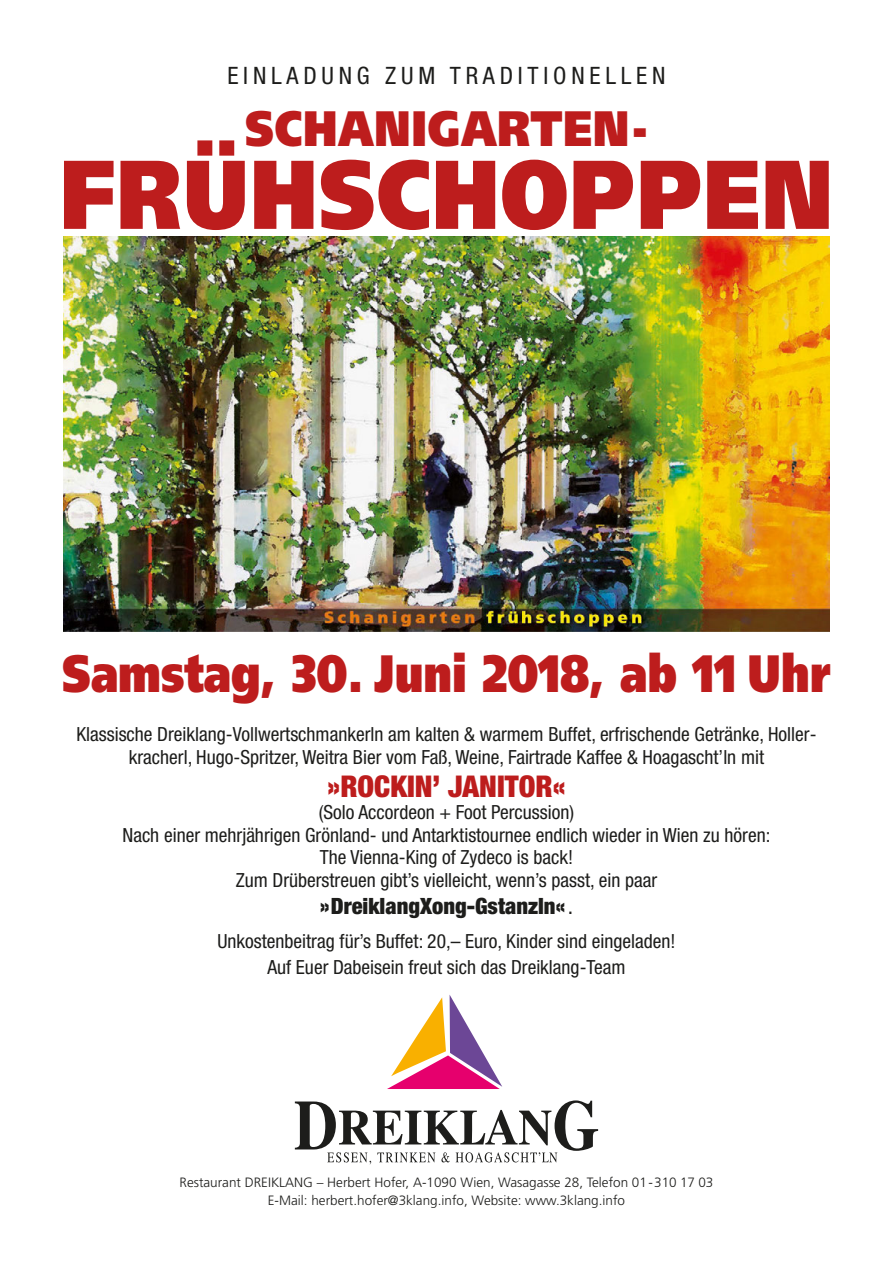
<style>
.page{position:relative;width:893px;height:1263px;background:#fff}
.page>*{position:absolute;margin:0;border:0;box-sizing:border-box;transform-origin:0 0}
.t1{font:900 97.5px "Frutiger";letter-spacing:.015em;color:#bd1d1d;scale:.85 1}
.t2{font:900 52.5px "Frutiger";color:#bd1d1d;scale:.8 1}
.t3{font:900 49.65px "Frutiger";letter-spacing:.02em;color:#bd1d1d;scale:.85 1}
.t4{font:900 condensed 30px "Helvetica Neue";color:#bd1d1d}
.t5{font:condensed 24px "Helvetica Neue";letter-spacing:.2em;color:#1d1d1b}
.t6{font:900 condensed 22.5px "Helvetica Neue";color:#1d1d1b}
.t7{font:condensed 19.5px/22.5px "Helvetica Neue";color:#1d1d1b;text-align:center}
.t8{font:300 13.5px/18px "Frutiger";color:#1d1d1b;text-align:center}
.s1{font-family:"Ping Fang SC";font-weight:500;font-stretch:normal}
.s2{font-weight:400}
</style>
<div class="page">
<img style="left:64px;top:237px;width:765px;height:394px">
<svg style="left:387px;top:995px;width:115px;height:94px"></svg>
<svg style="left:295px;top:1100px;width:303px;height:64px"></svg>
<p class="t5" style="left:227px;top:67px;width:440px">EINLADUNG ZUM TRADITIONELLEN</p>
<h3 class="t3" style="left:245px;top:109px;width:475px">SCHANIGARTEN-</h3>
<h1 class="t1" style="left:61px;top:156px;width:910px">FRÜHSCHOPPEN</h1>
<h2 class="t2" style="left:62px;top:653px;width:962px">Samstag, 30. Juni 2018, ab 11 Uhr</h2>
<p class="t7" style="left:76px;top:725px;width:742px">Klassische Dreiklang-Vollwertschmankerln am kalten &amp; warmem Buffet, erfrischende Getränke, Holler - kracherl, Hugo-Spritzer, Weitra Bier vom Faß, Weine, Fairtrade Kaffee &amp; Hoagascht’ln mit</p>
<h3 class="t4" style="left:327px;top:775px;width:240px">»ROCKIN’ JANITOR«</h3>
<p class="t7" style="left:123px;top:803px;width:649px">(Solo Accordeon + Foot Percussion)<br>Nach einer mehrjährigen Grönland- und Antarktistournee endlich wieder in Wien zu hören:<br>The Vienna-King of Zydeco is back!<br>Zum Dru<span class="s1">̈</span>berstreuen gibt’s vielleicht, wenn’s passt, ein paar</p>
<p class="t6" style="left:320px;top:897px;width:255px">»DreiklangXong-Gstanzln«<span class="s2">.</span></p>
<p class="t7" style="left:217px;top:930px;width:460px;line-height:25.5px">Unkostenbeitrag fu<span class="s1">̈</span>r’s Buffet: 20,– Euro, Kinder sind eingeladen!<br>Auf Euer Dabeisein freut sich das Dreiklang-Team</p>
<p class="t8" style="left:179px;top:1174px;width:535px">Restaurant DREIKLANG – Herbert Hofer, A-1090 Wien, Wasagasse 28, Telefon 01-310 17 03<br>E-Mail: herbert.hofer@3klang.info, Website: www.3klang.info</p>
</div>
